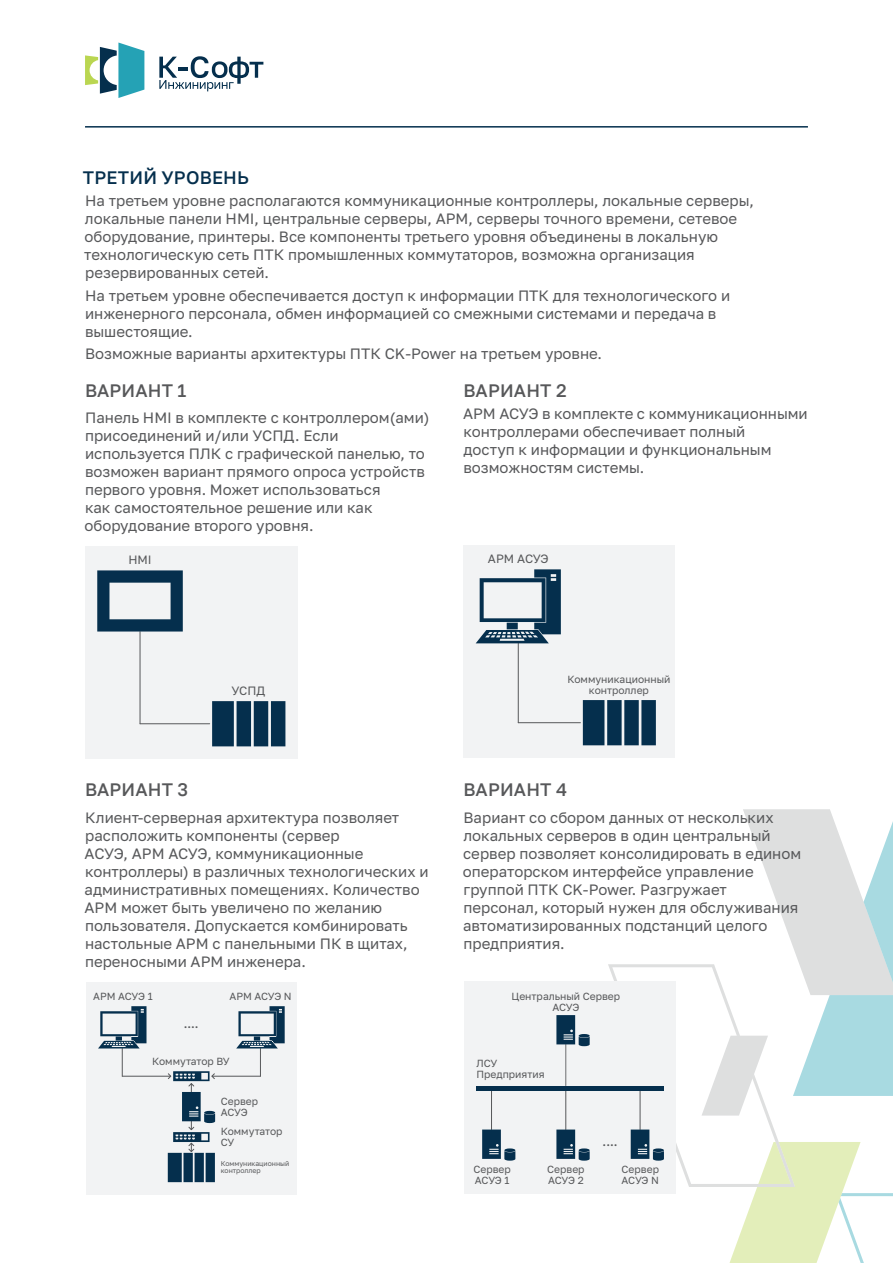
<style>
.page{position:relative;width:893px;height:1263px;background:#fff}
.page>*{position:absolute;margin:0;border:0;box-sizing:border-box;transform-origin:0 0}
.Основной_текст_серый{font:500 18px "Golos Text";letter-spacing:.01em;color:#57585a}
.Основной_текст_серый-2{font:500 18px "Golos Text";letter-spacing:.01em;color:#052f4d}
.Основной_текст_серый-3{font:15px/18px "Golos Text";color:#57585a}
.t1{font:12px "Golos Text";color:#57585a}
.t2{font:500 12px "Golos Text";color:#57585a}
.t3{font:10.35px/10.8px "Golos Text";color:#57585a}
.t4{font:6.9px/7.2px "Golos Text";color:#57585a}
</style>
<div class="page">
<div style="left:85px;top:546px;width:213px;height:213px;background:#f2f3f4"></div>
<hr style="left:140px;top:631px;width:1px;height:93px;background:#57585a">
<svg style="left:212px;top:701px;width:73px;height:45px;background:#204560"></svg>
<hr style="left:140px;top:723px;width:70px;height:1px;background:#57585a">
<svg style="left:97px;top:570px;width:86px;height:61px"></svg>
<div style="left:463px;top:545px;width:212px;height:212px;background:#f2f3f4"></div>
<hr style="left:518px;top:643px;width:1px;height:80px;background:#57585a">
<svg style="left:476px;top:569px;width:85px;height:74px"></svg>
<svg style="left:583px;top:700px;width:73px;height:45px;background:#1f455f"></svg>
<hr style="left:518px;top:722px;width:62px;height:1px;background:#57585a">
<div style="left:86px;top:982px;width:211px;height:212px;background:#f2f3f4"></div>
<hr style="left:122px;top:1076px;width:49px;height:1px;background:#57585a">
<hr style="left:212px;top:1076px;width:48px;height:1px;background:#57585a">
<svg style="left:98px;top:1006px;width:48px;height:70px"></svg>
<svg style="left:236px;top:1006px;width:49px;height:70px"></svg>
<svg style="left:167px;top:1071px;width:48px;height:111px"></svg>
<div style="left:464px;top:982px;width:212px;height:212px;background:#f2f3f4"></div>
<hr style="left:565px;top:1044px;width:1px;height:41px;background:#6c6d70">
<hr style="left:565px;top:1090px;width:1px;height:39px;background:#57585a">
<hr style="left:491px;top:1090px;width:1px;height:39px;background:#57585a">
<svg style="left:608px;top:809px;width:285px;height:454px"></svg>
<svg style="left:556px;top:1129px;width:34px;height:32px"></svg>
<svg style="left:482px;top:1129px;width:33px;height:32px"></svg>
<svg style="left:556px;top:1015px;width:34px;height:31px"></svg>
<div style="left:476px;top:1085px;width:188px;height:5px;background:#052f4d"></div>
<hr style="left:85px;top:126px;width:723px;height:2px;background:#052f4d">
<svg style="left:159px;top:56px;width:104px;height:35px"></svg>
<svg style="left:85px;top:43px;width:59px;height:55px"></svg>
<p class="Основной_текст_серый-2" style="left:83px;top:167px;width:168px">ТРЕТИЙ УРОВЕНЬ</p>
<p class="Основной_текст_серый-3" style="left:84px;top:192px;width:671px">На третьем уровне располагаются коммуникационные контроллеры, локальные серверы, локальные панели HMI, центральные серверы, АРМ, серверы точного времени, сетевое оборудование, принтеры. Все компоненты третьего уровня объединены в локальную технологическую сеть ПТК промышленных коммутаторов, возможна организация резервированных сетей.</p>
<p class="Основной_текст_серый-3" style="left:85px;top:286px;width:647px">На третьем уровне обеспечивается доступ к информации ПТК для технологического и инженерного персонала, обмен информацией со смежными системами и передача в вышестоящие.</p>
<p class="Основной_текст_серый-3" style="left:85px;top:344px;width:518px">Возможные варианты архитектуры ПТК CK-Power на третьем уровне.</p>
<p class="Основной_текст_серый" style="left:85px;top:379px;width:103px">ВАРИАНТ 1</p>
<p class="Основной_текст_серый-3" style="left:84px;top:409px;width:347px">Панель HMI в комплекте с контроллером(ами) присоединений и/или УСПД. Если используется ПЛК с графической панелью, то возможен вариант прямого опроса устройств первого уровня. Может использоваться<br>как самостоятельное решение или как оборудование второго уровня.</p>
<p class="t1" style="left:128px;top:553px;width:25px">HMI</p>
<p class="Основной_текст_серый" style="left:464px;top:379px;width:105px">ВАРИАНТ 2</p>
<p class="Основной_текст_серый-3" style="left:463px;top:404px;width:346px">АРМ АСУЭ в комплекте с коммуникационными контроллерами обеспечивает полный<br>доступ к информации и функциональным возможностям системы.</p>
<p class="t1" style="left:488px;top:552px;width:62px">АРМ АСУЭ</p>
<p class="t1" style="left:231px;top:684px;width:35px">УСПД</p>
<p class="Основной_текст_серый" style="left:85px;top:779px;width:105px">ВАРИАНТ 3</p>
<p class="Основной_текст_серый-3" style="left:85px;top:808px;width:345px">Клиент-серверная архитектура позволяет расположить компоненты (сервер<br>АСУЭ, АРМ АСУЭ, коммуникационные контроллеры) в различных технологических и административных помещениях. Количество АРМ может быть увеличено по желанию пользователя. Допускается комбинировать настольные АРМ с панельными ПК в щитах, переносными АРМ инженера.</p>
<p class="t3" style="left:93px;top:991px;width:61px">АРМ АСУЭ 1</p>
<p class="t2" style="left:184px;top:1017px;width:16px">....</p>
<p class="t3" style="left:230px;top:991px;width:64px">АРМ АСУЭ N</p>
<p class="t3" style="left:152px;top:1056px;width:79px">Коммутатор ВУ</p>
<p class="t3" style="left:221px;top:1096px;width:39px">Сервер<br>АСУЭ</p>
<p class="t3" style="left:221px;top:1126px;width:63px">Коммутатор<br>СУ</p>
<p class="t4" style="left:221px;top:1159px;width:70px">Коммуникационный контроллер</p>
<p class="t3" style="left:567px;top:674px;width:105px;text-align:center">Коммуникационный контроллер</p>
<p class="Основной_текст_серый" style="left:464px;top:779px;width:105px">ВАРИАНТ 4</p>
<p class="Основной_текст_серый-3" style="left:463px;top:808px;width:340px">Вариант со сбором данных от нескольких локальных серверов в один центральный сервер позволяет консолидировать в едином операторском интерфейсе управление группой ПТК CK-Power. Разгружает персонал, который нужен для обслуживания автоматизированных подстанций целого предприятия.</p>
<p class="t3" style="left:512px;top:991px;width:110px;text-align:center">Центральный Сервер<br>АСУЭ</p>
<p class="t3" style="left:477px;top:1058px;width:70px">ЛСУ<br>Предприятия</p>
<p class="t3" style="left:473px;top:1164px;width:39px">Сервер<br>АСУЭ 1</p>
<p class="t3" style="left:547px;top:1164px;width:39px">Сервер<br>АСУЭ 2</p>
<p class="t2" style="left:603px;top:1134px;width:16px">....</p>
<p class="t3" style="left:622px;top:1164px;width:39px">Сервер<br>АСУЭ N</p>
</div>
